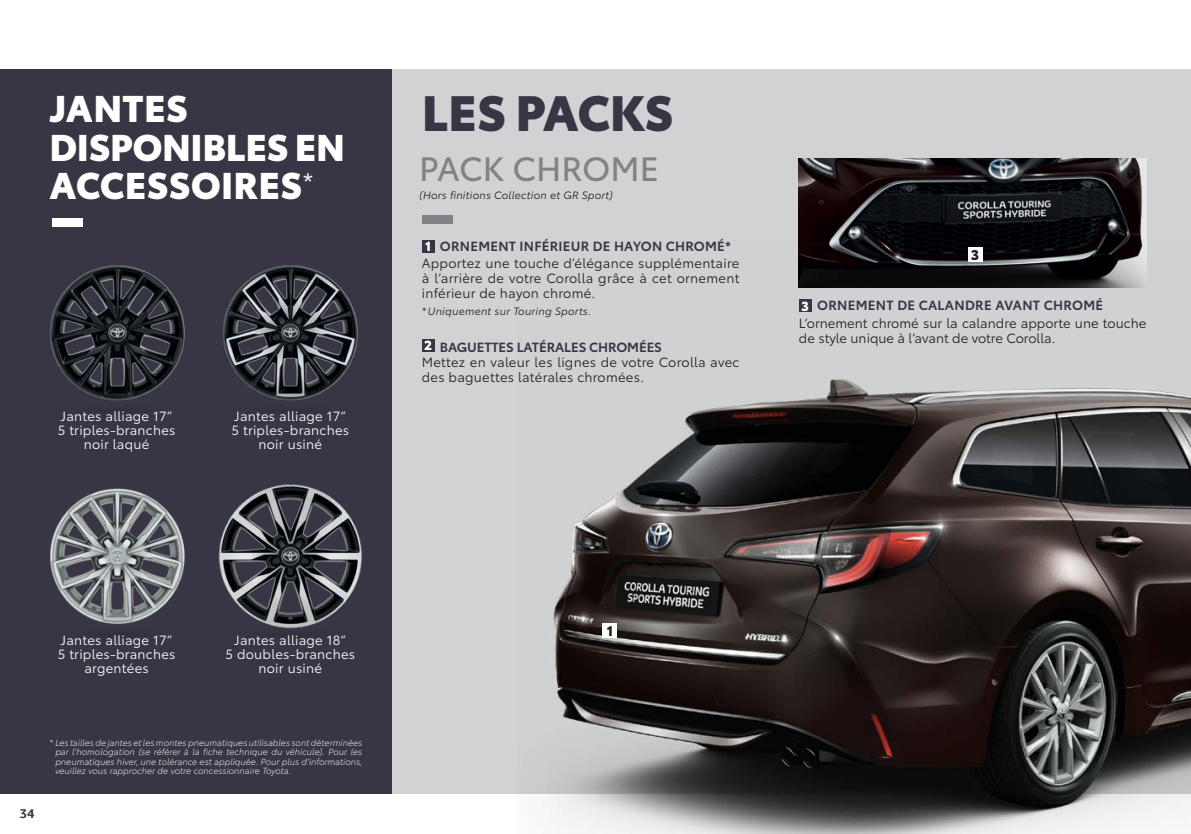
<style>
.page{position:relative;width:1191px;height:834px;background:#fff}
.page>*{position:absolute;margin:0;border:0;box-sizing:border-box;transform-origin:0 0}
.t1{font:900 56px "Toyota Type";color:#fff;scale:1.2 1}
.t2{font:900 56px "Toyota Type";color:#808285;scale:1.2 1}
.t3{font:900 49px "Toyota Type";letter-spacing:-.01em;color:#383644}
.t4{font:900 36.75px/38.5px "Toyota Type";letter-spacing:-.005em;color:#fff}
.t5{font:33.25px "Toyota Type";color:#808285}
.Txt_CAP_courant{font:900 14px "Toyota Type";color:#231f20}
.Txt_CAP_courant-2{font:13.12px/14.9px "Toyota Type";letter-spacing:.015em;color:#231f20}
.Txt_CAP_courant-3{font:13.12px/14px "Toyota Type";letter-spacing:.02em;color:#fff;text-align:center}
.Txt_CAP_courant-4{font:600 13.12px "Toyota Type";letter-spacing:.02em;color:#383644}
.Txt_CAP_courant-5{font:600 13.12px "Toyota Type";letter-spacing:-.005em;color:#383644}
.Txt_CAP_courant-6{font:900 13.12px "Toyota Type";color:#fff}
.t6{font:700 12.25px "Toyota Text";color:#383644}
.Txt_CAP_courant-7{font:italic 10.5px "Toyota Type";letter-spacing:.02em;color:#231f20}
.Txt_CAP_courant-8{font:italic 300 8.75px/9.6px "Toyota Type";color:#fff;text-align:justify}
</style>
<div class="page">
<div style="left:0;top:69px;width:392px;height:725px;background:#383644"></div>
<div style="left:392px;top:69px;width:799px;height:725px;background:#d1d2d4"></div>
<img style="left:50px;top:265px;width:135px;height:136px">
<img style="left:50px;top:488px;width:135px;height:136px">
<img style="left:223px;top:265px;width:135px;height:136px">
<img style="left:218px;top:484px;width:144px;height:145px">
<img style="left:547px;top:238px;width:644px;height:595px">
<div style="left:602px;top:623px;width:15px;height:14px;background:#fff"></div>
<div style="left:422px;top:240px;width:12px;height:12px;background:#383644"></div>
<div style="left:422px;top:339px;width:12px;height:12px;background:#383644"></div>
<img style="left:799px;top:159px;width:347px;height:129px">
<div style="left:799px;top:299px;width:12px;height:13px;background:#383644"></div>
<div style="left:967px;top:247px;width:15px;height:15px;background:#fff"></div>
<p class="t4" style="left:50px;top:86px;width:297px">JANTES<br>DISPONIBLES EN<br>ACCESSOIRES<sup>*</sup></p>
<p class="t1" style="left:50px;top:173px;width:32px">–</p>
<p class="Txt_CAP_courant-3" style="left:61px;top:408px;width:113px">Jantes alliage 17”</p>
<p class="Txt_CAP_courant-3" style="left:58px;top:422px;width:119px">5 triples-branches noir laqué</p>
<p class="Txt_CAP_courant-3" style="left:235px;top:408px;width:113px">Jantes alliage 17”</p>
<p class="Txt_CAP_courant-3" style="left:231px;top:422px;width:119px">5 triples-branches noir usiné</p>
<p class="t3" style="left:422px;top:75px;width:253px">LES PACKS</p>
<p class="t5" style="left:419px;top:144px;width:241px">PACK CHROME</p>
<p class="Txt_CAP_courant-7" style="left:419px;top:187px;width:195px">(Hors finitions Collection et GR Sport)</p>
<p class="t2" style="left:419px;top:170px;width:32px">–</p>
<p class="Txt_CAP_courant-6" style="left:425px;top:236px;width:7px">1</p>
<p class="Txt_CAP_courant-4" style="left:440px;top:236px;width:293px">ORNEMENT INFÉRIEUR DE HAYON CHROMÉ*</p>
<p class="Txt_CAP_courant-2" style="left:422px;top:255px;width:319px;text-align:justify">Apportez une touche d’élégance supplémentaire à l’arrière de votre Corolla grâce à cet ornement inférieur de hayon chromé.</p>
<p class="Txt_CAP_courant-7" style="left:422px;top:303px;width:171px">* Uniquement sur Touring Sports.</p>
<p class="Txt_CAP_courant-6" style="left:424px;top:335px;width:9px">2</p>
<p class="Txt_CAP_courant-5" style="left:440px;top:337px;width:224px">BAGUETTES LATÉRALES CHROMÉES</p>
<p class="Txt_CAP_courant-2" style="left:422px;top:354px;width:319px">Mettez en valeur les lignes de votre Corolla avec des baguettes latérales chromées.</p>
<p class="Txt_CAP_courant" style="left:970px;top:243px;width:10px">3</p>
<p class="Txt_CAP_courant-6" style="left:801px;top:295px;width:9px">3</p>
<p class="Txt_CAP_courant-4" style="left:817px;top:295px;width:288px">ORNEMENT DE CALANDRE AVANT CHROMÉ</p>
<p class="Txt_CAP_courant-2" style="left:799px;top:314px;width:349px">L’ornement chromé sur la calandre apporte une touche de style unique à l’avant de votre Corolla.</p>
<p class="Txt_CAP_courant-3" style="left:61px;top:632px;width:113px">Jantes alliage 17”</p>
<p class="Txt_CAP_courant-3" style="left:58px;top:646px;width:119px">5 triples-branches argentées</p>
<p class="Txt_CAP_courant-3" style="left:235px;top:632px;width:113px">Jantes alliage 18”</p>
<p class="Txt_CAP_courant-3" style="left:225px;top:646px;width:131px">5 doubles-branches noir usiné</p>
<p class="t6" style="left:20px;top:805px;width:16px">34</p>
<p class="Txt_CAP_courant-8" style="left:55px;top:736px;width:308px;text-indent:-6px">* Les tailles de jantes et les montes pneumatiques utilisables sont déterminées par l’homologation (se référer à la fiche technique du véhicule). Pour les pneumatiques hiver, une tolérance est appliquée. Pour plus d’informations, veuillez vous rapprocher de votre concessionnaire Toyota.</p>
<p class="Txt_CAP_courant" style="left:607px;top:619px;width:8px">1</p>
</div>
